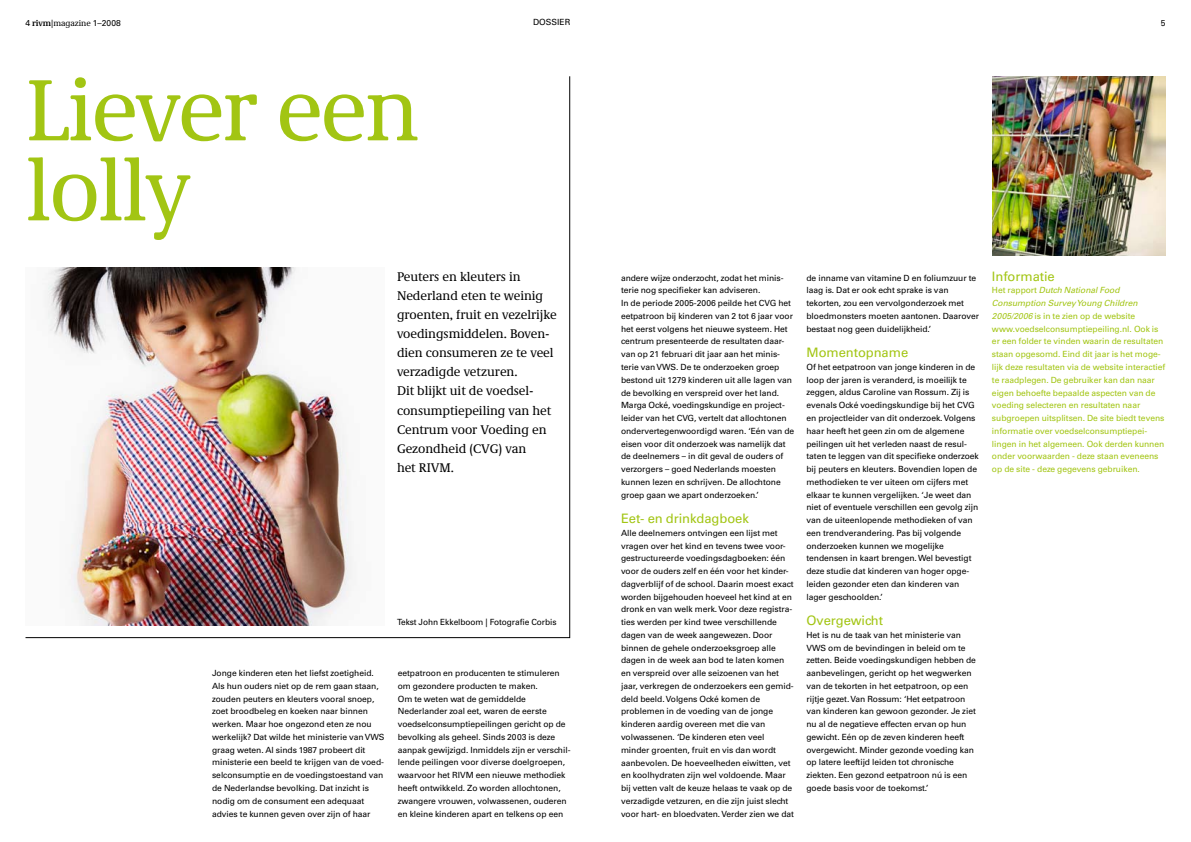
<style>
.page{position:relative;width:1191px;height:842px;background:#fff}
.page>*{position:absolute;margin:0;border:0;box-sizing:border-box;transform-origin:0 0}
.t1{font:90px/80px "RIVM Demos";letter-spacing:-.025em;color:#a2c513}
.t2{font:13px/19.1px "RIVM Demos";letter-spacing:-.005em;color:#000}
.t3{font:13px "Univers LT Std";letter-spacing:-.005em;color:#a2c513}
.t4{font:8.5px/12.8px "Univers LT Std";letter-spacing:-.005em;color:#000}
.t5{font:8.5px/12.8px "Univers LT Std";letter-spacing:-.005em;color:#a2c513}
.t6{font:8.5px "RIVM Demos";letter-spacing:-.005em;color:#000}
.s1{font-family:"Univers LT Std"}
.s2{font-weight:700}
.s3{font-style:italic}
</style>
<div class="page">
<svg style="left:25px;top:76px;width:545px;height:562px"></svg>
<img style="left:26px;top:268px;width:358px;height:357px">
<img style="left:992px;top:77px;width:173px;height:178px">
<p class="t4" style="left:533px;top:15px;width:39px">DOSSIER</p>
<p class="t6" style="left:26px;top:18px;width:97px"><span class="s1">4</span> <span class="s2">rivm|</span>magazine <span class="s1">1–2008</span></p>
<p class="t4" style="left:1160px;top:16px;width:6px">5</p>
<h1 class="t1" style="left:26px;top:69px;width:396px">Liever een lolly</h1>
<p class="t2" style="left:397px;top:267px;width:161px">Peuters en kleuters in<br>Nederland eten te weinig groenten, fruit en vezelrijke voedingsmiddelen. Boven&shy;dien consumeren ze te veel verzadigde vetzuren.<br>Dit blijkt uit de voedsel&shy;consumptiepeiling van het<br>Centrum voor Voeding en<br>Gezondheid (CVG) van<br>het RIVM.</p>
<p class="t4" style="left:397px;top:616px;width:161px">Tekst John Ekkelboom | Fotografie Corbis</p>
<p class="t4" style="left:212px;top:667px;width:174px">Jonge kinderen eten het liefst zoetigheid.<br>Als hun ouders niet op de rem gaan staan, zouden peuters en kleuters vooral snoep, zoet broodbeleg en koeken naar binnen werken. Maar hoe ongezond eten ze nou werkelijk? Dat wilde het ministerie van VWS graag weten. Al sinds 1987 probeert dit ministerie een beeld te krijgen van de voed&shy;selconsumptie en de voedingstoestand van de Nederlandse bevolking. Dat inzicht is nodig om de consument een adequaat advies te kunnen geven over zijn of haar</p>
<p class="t4" style="left:398px;top:667px;width:174px">eetpatroon en producenten te stimuleren om gezondere producten te maken.<br>Om te weten wat de gemiddelde Nederlander zoal eet, waren de eerste voedselconsumptiepeilingen gericht op de bevolking als geheel. Sinds 2003 is deze aanpak gewijzigd. Inmiddels zijn er verschil&shy;lende peilingen voor diverse doelgroepen, waarvoor het RIVM een nieuwe methodiek heeft ontwikkeld. Zo worden allochtonen, zwangere vrouwen, volwassenen, ouderen en kleine kinderen apart en telkens op een</p>
<p class="t4" style="left:621px;top:271px;width:175px">andere wijze onderzocht, zodat het minis&shy;terie nog specifieker kan adviseren.<br>In de periode 2005-2006 peilde het CVG het eetpatroon bij kinderen van 2 tot 6 jaar voor het eerst volgens het nieuwe systeem. Het centrum presenteerde de resultaten daar&shy;van op 21 februari dit jaar aan het minis&shy;terie van VWS. De te onderzoeken groep bestond uit 1279 kinderen uit alle lagen van de bevolking en verspreid over het land.<br>Marga Ocké, voedingskundige en project&shy;leider van het CVG, vertelt dat allochtonen ondervertegenwoordigd waren. ‘Eén van de eisen voor dit onderzoek was namelijk dat de deelnemers – in dit geval de ouders of verzorgers – goed Nederlands moesten kunnen lezen en schrijven. De allochtone groep gaan we apart onderzoeken.’</p>
<h2 class="t3" style="left:621px;top:511px;width:129px">Eet- en drinkdagboek</h2>
<p class="t4" style="left:621px;top:526px;width:174px">Alle deelnemers ontvingen een lijst met vragen over het kind en tevens twee voor&shy;gestructureerde voedingsdagboeken: één voor de ouders zelf en één voor het kinder&shy;dagverblijf of de school. Daarin moest exact worden bijgehouden hoeveel het kind at en dronk en van welk merk. Voor deze registra&shy;ties werden per kind twee verschillende dagen van de week aangewezen. Door binnen de gehele onderzoeksgroep alle dagen in de week aan bod te laten komen en verspreid over alle seizoenen van het jaar, verkregen de onderzoekers een gemid&shy;deld beeld. Volgens Ocké komen de problemen in de voeding van de jonge kinderen aardig overeen met die van volwassenen. ‘De kinderen eten veel minder groenten, fruit en vis dan wordt aanbevolen. De hoeveelheden eiwitten, vet en koolhydraten zijn wel voldoende. Maar bij vetten valt de keuze helaas te vaak op de verzadigde vetzuren, en die zijn juist slecht voor hart- en bloedvaten. Verder zien we dat</p>
<p class="t4" style="left:806px;top:271px;width:174px">de inname van vitamine D en foliumzuur te laag is. Dat er ook echt sprake is van tekorten, zou een vervolgonderzoek met bloedmonsters moeten aantonen. Daarover bestaat nog geen duidelijkheid.’</p>
<h2 class="t3" style="left:806px;top:345px;width:103px">Momentopname</h2>
<p class="t4" style="left:806px;top:361px;width:174px">Of het eetpatroon van jonge kinderen in de loop der jaren is veranderd, is moeilijk te zeggen, aldus Caroline van Rossum. Zij is evenals Ocké voedingskundige bij het CVG en projectleider van dit onderzoek. Volgens haar heeft het geen zin om de algemene peilingen uit het verleden naast de resul&shy;taten te leggen van dit specifieke onderzoek bij peuters en kleuters. Bovendien lopen de methodieken te ver uiteen om cijfers met elkaar te kunnen vergelijken. ‘Je weet dan niet of eventuele verschillen een gevolg zijn van de uiteenlopende methodieken of van een trendverandering. Pas bij volgende onderzoeken kunnen we mogelijke tendensen in kaart brengen. Wel bevestigt deze studie dat kinderen van hoger opge&shy;leiden gezonder eten dan kinderen van lager geschoolden.’</p>
<h2 class="t3" style="left:806px;top:613px;width:78px">Overgewicht</h2>
<p class="t4" style="left:806px;top:628px;width:171px">Het is nu de taak van het ministerie van VWS om de bevindingen in beleid om te zetten. Beide voedingskundigen hebben de aanbevelingen, gericht op het wegwerken van de tekorten in het eetpatroon, op een rijtje gezet. Van Rossum: ‘Het eetpatroon van kinderen kan gewoon gezonder. Je ziet nu al de negatieve effecten ervan op hun gewicht. Eén op de zeven kinderen heeft overgewicht. Minder gezonde voeding kan op latere leeftijd leiden tot chronische ziekten. Een gezond eetpatroon nú is een goede basis voor de toekomst.’</p>
<h2 class="t3" style="left:992px;top:268px;width:64px">Informatie</h2>
<p class="t5" style="left:992px;top:284px;width:175px">Het rapport <span class="s3">Dutch National Food Consumption Survey Young Children 2005/2006</span> is in te zien op de website www.voedselconsumptiepeiling.nl. Ook is er een folder te vinden waarin de resultaten staan opgesomd. Eind dit jaar is het moge&shy;lijk deze resultaten via de website interactief te raadplegen. De gebruiker kan dan naar eigen behoefte bepaalde aspecten van de voeding selecteren en resultaten naar subgroepen uitsplitsen. De site biedt tevens informatie over voedselconsumptiepei&shy;lingen in het algemeen. Ook derden kunnen onder voorwaarden - deze staan eveneens op de site - deze gegevens gebruiken.</p>
</div>
